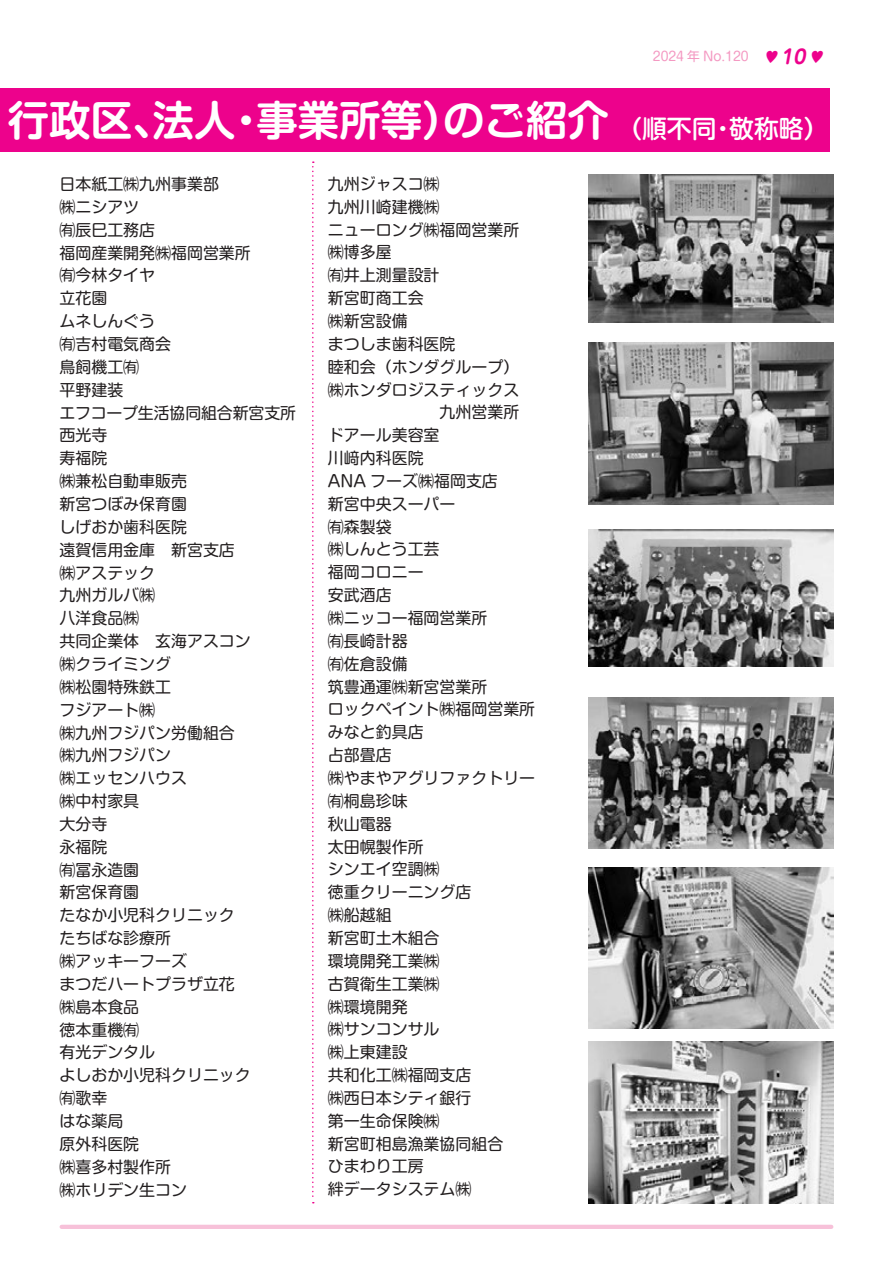
<style>
.page{position:relative;width:893px;height:1263px;background:#fff}
.page>*{position:absolute;margin:0;border:0;box-sizing:border-box;transform-origin:0 0}
.t1{font:700 41.4px "Shin M Go Pro De";color:#fff}
.t2{font:500 24.9px "Shin M Go Pro";color:#fff}
.t3{font:italic 700 19.5px "Jun 501 Pro";color:#ed028c}
.t4{font:15.9px/22.8px "Shin M Go Pro";color:#231f20}
.t5{font:italic 700 13.8px "Jun 501 Pro";color:#ed028c}
.t6{font:12.75px "Shin M Go Pro";color:#f499c2}
</style>
<div class="page">
<hr style="left:62px;top:1225px;width:769px;height:4px;background:#f7c1d9">
<div style="left:0;top:88px;width:830px;height:64px;background:#ed028c"></div>
<img style="left:589px;top:175px;width:244px;height:148px">
<img style="left:589px;top:343px;width:244px;height:161px">
<img style="left:589px;top:530px;width:244px;height:137px">
<img style="left:589px;top:698px;width:244px;height:150px">
<svg style="left:312px;top:161px;width:2px;height:1042px"></svg>
<img style="left:589px;top:867px;width:244px;height:162px">
<img style="left:589px;top:1042px;width:244px;height:161px">
<h1 class="t1" style="left:443px;top:87px;width:167px">のご紹介</h1>
<h1 class="t1" style="left:256px;top:87px;width:209px">事業所等）</h1>
<h1 class="t1" style="left:8px;top:87px;width:167px">行政区、</h1>
<p class="t4" style="left:59px;top:171px;width:238px">日本紙工㈱九州事業部<br>㈱ニシアツ<br>㈲辰巳工務店<br>福岡産業開発㈱福岡営業所<br>㈲今林タイヤ<br>立花園<br>ムネしんぐう<br>㈲吉村電気商会<br>鳥飼機工㈲<br>平野建装<br>エフコープ生活協同組合新宮支所西光寺<br>寿福院<br>㈱兼松自動車販売<br>新宮つぼみ保育園<br>しげおか歯科医院<br>遠賀信用金庫　新宮支店<br>㈱アステック<br>九州ガルバ㈱<br>八洋食品㈱<br>共同企業体　玄海アスコン<br>㈱クライミング<br>㈱松園特殊鉄工<br>フジアート㈱<br>㈱九州フジパン労働組合<br>㈱九州フジパン<br>㈱エッセンハウス<br>㈱中村家具<br>大分寺<br>永福院<br>㈲冨永造園<br>新宮保育園<br>たなか小児科クリニック<br>たちばな診療所<br>㈱アッキーフーズ<br>まつだハートプラザ立花<br>㈱島本食品<br>徳本重機㈲<br>有光デンタル<br>よしおか小児科クリニック<br>㈲歌幸<br>はな薬局<br>原外科医院<br>㈱喜多村製作所<br>㈱ホリデン生コン</p>
<p class="t4" style="left:328px;top:171px;width:209px">九州ジャスコ㈱<br>九州川崎建機㈱<br>ニューロング㈱福岡営業所㈱博多屋<br>㈲井上測量設計<br>新宮町商工会<br>㈱新宮設備<br>まつしま歯科医院<br>睦和会（ホンダグループ(㈱ホンダロジスティックス　　　　　　　九州営業所ドアール美容室<br>川﨑内科医院<br>ANA フーズ㈱福岡支店<br>新宮中央スーパー<br>㈲森製袋<br>㈱しんとう工芸<br>福岡コロニー<br>安武酒店<br>㈱ニッコー福岡営業所<br>㈲長崎計器<br>㈲佐倉設備<br>筑豊通運㈱新宮営業所<br>ロックペイント㈱福岡営業所みなと釣具店<br>占部畳店<br>㈱やまやアグリファクトリー㈲桐島珍味<br>秋山電器<br>太田幌製作所<br>シンエイ空調㈱<br>徳重クリーニング店<br>㈱船越組<br>新宮町土木組合<br>環境開発工業㈱<br>古賀衛生工業㈱<br>㈱環境開発<br>㈱サンコンサル<br>㈱上東建設<br>共和化工㈱福岡支店<br>㈱西日本シティ銀行<br>第一生命保険㈱<br>新宮町相島漁業協同組合<br>ひまわり工房<br>絆データシステム㈱</p>
<h1 class="t1" style="left:153px;top:87px;width:84px">法人</h1>
<h1 class="t1" style="left:225px;top:87px;width:43px">・</h1>
<p class="t6" style="left:653px;top:46px;width:97px">2024 年 No.120</p>
<p class="t3" style="left:781px;top:41px;width:31px">10</p>
<p class="t5" style="left:764px;top:46px;width:19px">♥</p>
<p class="t5" style="left:809px;top:46px;width:19px">♥</p>
<h2 class="t2" style="left:617px;top:108px;width:101px">（順不同</h2>
<h2 class="t2" style="left:729px;top:108px;width:101px">敬称略(</h2>
<h2 class="t2" style="left:710px;top:108px;width:26px">・</h2>
</div>
